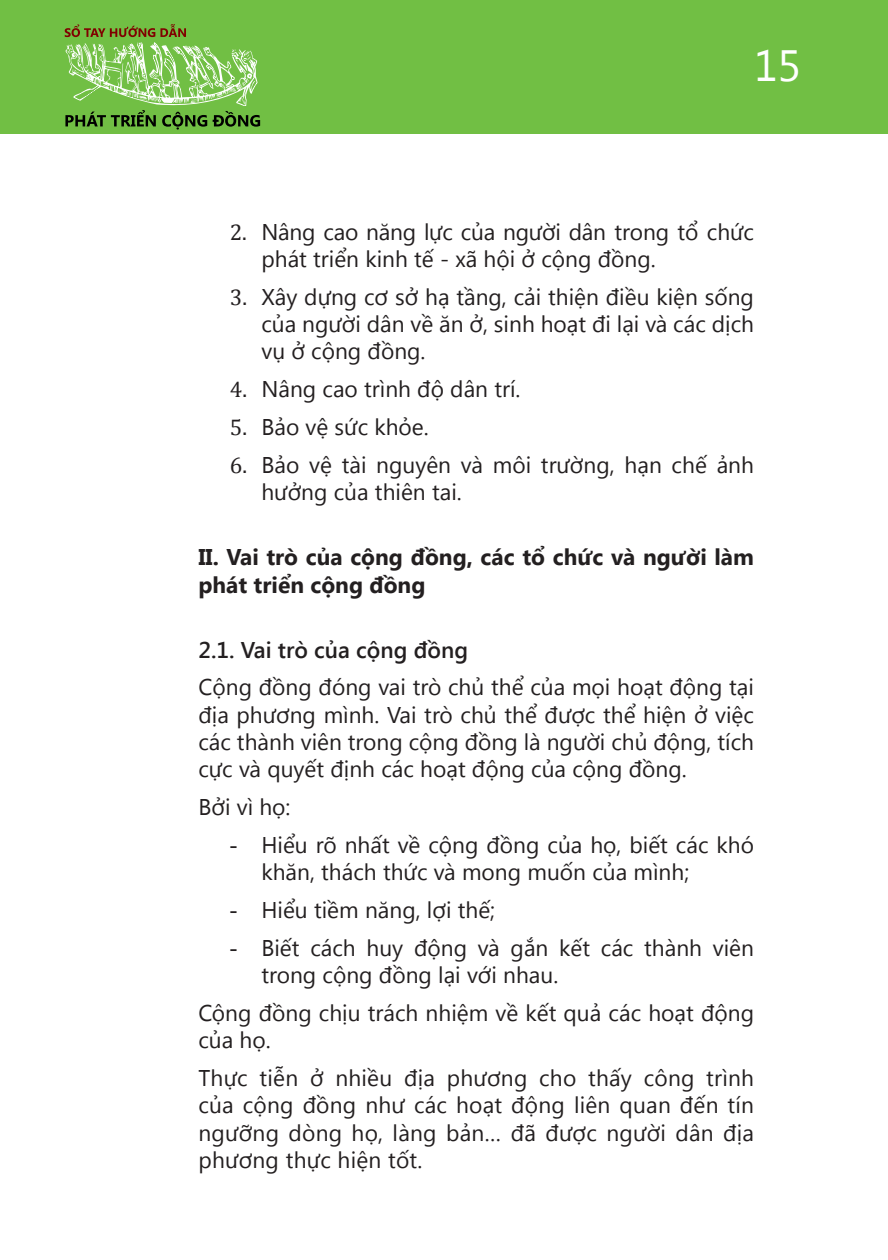
<style>
.page{position:relative;width:888px;height:1260px;background:#fff}
.page>*{position:absolute;margin:0;border:0;box-sizing:border-box;transform-origin:0 0}
.t1{font:43.75px "Segoe UI";color:#fff}
.t2{font:22.75px/27.3px "Segoe UI";color:#231f20}
.t3{font:700 22.75px/27.3px "Segoe UI";color:#231f20}
.t4{font:600 22.75px "Segoe UI";color:#231f20}
.s1{font-family:"Cambria"}
.s2{font-family:"Arial"}
</style>
<div class="page">
<div style="left:0;top:0;width:10px;height:134px;background:#71bf44"></div>
<div style="left:10px;top:0;width:878px;height:134px;background:#71bf44"></div>
<svg style="left:65px;top:24px;width:195px;height:106px"></svg>
<h1 class="t1" style="left:754px;top:36px;width:49px">15</h1>
<p class="t2" style="left:261px;top:217px;width:494px;text-indent:-32px"><span class="s1">2.</span> Nâng cao năng lực của người dân trong tổ chức phát triển kinh tế - xã hội ở cộng đồng.</p>
<p class="t2" style="left:261px;top:282px;width:494px;text-align:justify;text-indent:-32px"><span class="s1">3.</span> Xây dựng cơ sở hạ tầng, cải thiện điều kiện sống của người dân về ăn ở, sinh hoạt đi lại và các dịch vụ ở cộng đồng.</p>
<p class="t2" style="left:230px;top:375px;width:292px"><span class="s1">4.</span> Nâng cao trình độ dân trí.</p>
<p class="t2" style="left:230px;top:412px;width:200px"><span class="s1">5.</span> Bảo vệ sức khỏe.</p>
<p class="t2" style="left:261px;top:450px;width:494px;text-indent:-32px"><span class="s1">6.</span> Bảo vệ tài nguyên và môi trường, hạn chế ảnh hưởng của thiên tai.</p>
<p class="t3" style="left:198px;top:542px;width:557px">II. Vai trò của cộng đồng, các tổ chức và người làm phát triển cộng đồng</p>
<p class="t4" style="left:198px;top:634px;width:271px">2.1. Vai trò của cộng đồng</p>
<p class="t2" style="left:198px;top:673px;width:557px;text-align:justify">Cộng đồng đóng vai trò chủ thể của mọi hoạt động tại địa phương mình. Vai trò chủ thể được thể hiện ở việc các thành viên trong cộng đồng là người chủ động, tích cực và quyết định các hoạt động của cộng đồng.</p>
<p class="t2" style="left:198px;top:792px;width:94px">Bởi vì họ:</p>
<p class="t2" style="left:261px;top:830px;width:494px;text-indent:-32px"><span class="s2">-</span> Hiểu rõ nhất về cộng đồng của họ, biết các khó khăn, thách thức và mong muốn của mình;</p>
<p class="t2" style="left:230px;top:895px;width:267px"><span class="s2">-</span> Hiểu tiềm năng, lợi thế;</p>
<p class="t2" style="left:261px;top:933px;width:494px;text-indent:-32px"><span class="s2">-</span> Biết cách huy động và gắn kết các thành viên trong cộng đồng lại với nhau.</p>
<p class="t2" style="left:198px;top:998px;width:557px">Cộng đồng chịu trách nhiệm về kết quả các hoạt động của họ.</p>
<p class="t2" style="left:198px;top:1063px;width:557px;text-align:justify">Thực tiễn ở nhiều địa phương cho thấy công trình của cộng đồng như các hoạt động liên quan đến tín ngưỡng dòng họ, làng bản… đã được người dân địa phương thực hiện tốt.</p>
</div>
